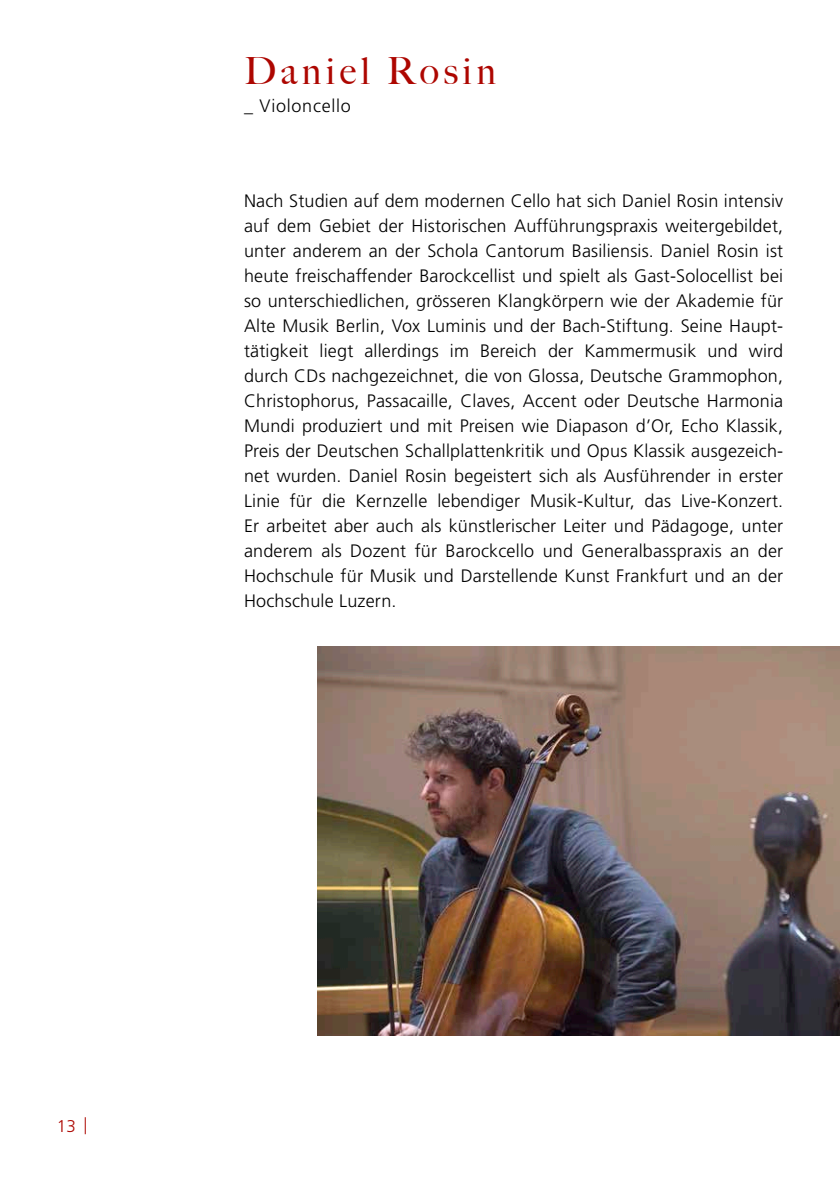
<style>
.page{position:relative;width:840px;height:1191px;background:#fff}
.page>*{position:absolute;margin:0;border:0;box-sizing:border-box;transform-origin:0 0}
.t1{font:500 37.4px "Big Caslon";letter-spacing:.12em;color:#ad0600}
.t2{font:300 18px/25px "Frutiger LT Std";letter-spacing:.01em;color:#000;text-align:justify}
.t3{font:300 18px "Frutiger LT Std";letter-spacing:.04em;color:#000}
.t4{font:300 17px "Frutiger LT Std";color:#ad0600}
</style>
<div class="page">
<svg style="left:85px;top:1117px;width:1px;height:17px"></svg>
<img style="left:317px;top:646px;width:522px;height:390px">
<h1 class="t1" style="left:244px;top:40px;width:253px">Daniel Rosin</h1>
<p class="t3" style="left:244px;top:96px;width:108px">_ Violoncello</p>
<p class="t2" style="left:244px;top:188px;width:540px">Nach Studien auf dem modernen Cello hat sich Daniel Rosin intensiv auf dem Gebiet der Historischen Aufführungspraxis weitergebildet, unter anderem an der Schola Cantorum Basiliensis. Daniel Rosin ist heute freischaffender Barockcellist und spielt als Gast-Solocellist bei so unterschiedlichen, grösseren Klangkörpern wie der Akademie für Alte Musik Berlin, Vox Luminis und der Bach-Stiftung. Seine Haupt&shy;tätigkeit liegt allerdings im Bereich der Kammermusik und wird durch CDs nachgezeichnet, die von Glossa, Deutsche Grammophon, Christophorus, Passacaille, Claves, Accent oder Deutsche Harmonia Mundi produziert und mit Preisen wie Diapason d’Or, Echo Klassik, Preis der Deutschen Schallplattenkritik und Opus Klassik ausgezeich&shy;net wurden. Daniel Rosin begeistert sich als Ausführender in erster Linie für die Kernzelle lebendiger Musik-Kultur, das Live-Konzert.<br>Er arbeitet aber auch als künstlerischer Leiter und Pädagoge, unter anderem als Dozent für Barockcello und Generalbasspraxis an der Hochschule für Musik und Darstellende Kunst Frankfurt und an der Hochschule Luzern.</p>
<p class="t4" style="left:57px;top:1116px;width:21px">13</p>
</div>
